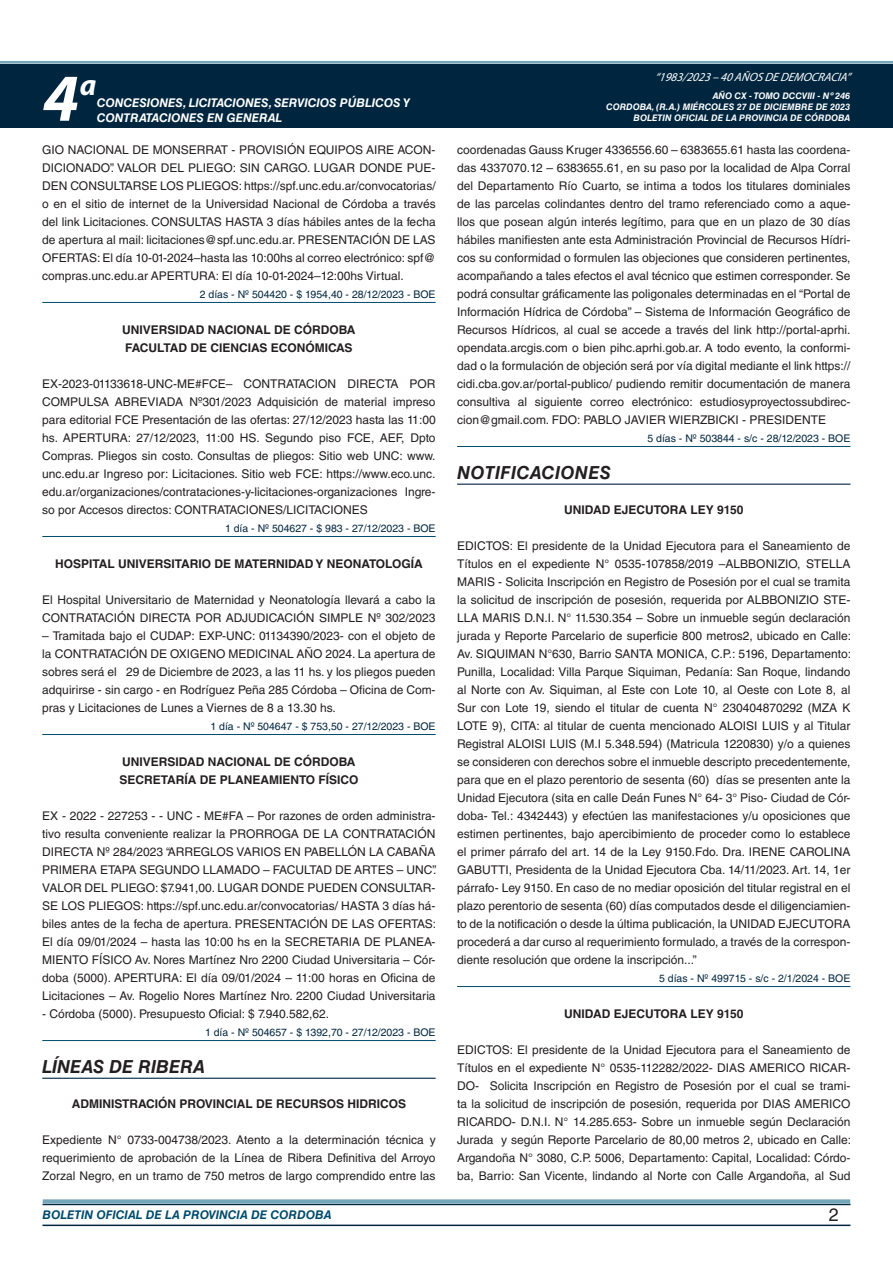
<style>
.page{position:relative;width:893px;height:1263px;background:#fff}
.page>*{position:absolute;margin:0;border:0;box-sizing:border-box;transform-origin:0 0}
.t1{font:italic 700 67.5px "Myriad Pro";color:#fff}
.t2{font:italic 700 30px "Myriad Pro";color:#fff}
.NOMBRE_DE_MINISTERIO{font:italic 700 18px "Helvetica LT Std";letter-spacing:.005em;color:#231f20}
.NOMBRE_DE_MINISTERIO-2{font:italic 700 18px "Helvetica LT Std";letter-spacing:.025em;color:#231f20}
.t3{font:18px "Helvetica LT Std";color:#231f20}
.TEXTO_BASE{font:12px/18px "Helvetica LT Std";color:#231f20;text-align:justify}
.RESUELVE{font:700 12px "Helvetica LT Std";color:#231f20}
.t4{font:italic 700 12px/14.4px "Helvetica LT Std";color:#fff}
.t5{font:italic 700 12px "Helvetica LT Std";color:#004b6c}
.t6{font:italic 12px "Myriad Pro";color:#fff}
.FECHA_DE_VENCIMIENTO{font:10.5px "Helvetica LT Std";color:#00263f}
.t7{font:italic 700 9px/10.8px "Helvetica LT Std";color:#fff;text-align:right}
</style>
<div class="page">
<div style="left:0;top:61px;width:893px;height:6px;background:#fff;opacity:.75"></div>
<hr style="left:43px;top:1224px;width:807px;height:2px;background:#00263f">
<div style="left:42px;top:1198px;width:809px;height:8px;background:#fff;opacity:.75"></div>
<div style="left:0;top:64px;width:893px;height:64px;background:#00263f"></div>
<hr style="left:42px;top:302px;width:394px;height:1px;background:#004b6c">
<hr style="left:42px;top:536px;width:394px;height:1px;background:#004b6c">
<hr style="left:42px;top:734px;width:394px;height:1px;background:#004b6c">
<hr style="left:42px;top:1040px;width:394px;height:1px;background:#004b6c">
<hr style="left:42px;top:1078px;width:394px;height:1px;background:#00263f">
<hr style="left:457px;top:446px;width:393px;height:1px;background:#004b6c">
<hr style="left:457px;top:484px;width:393px;height:1px;background:#00263f">
<hr style="left:457px;top:986px;width:393px;height:1px;background:#004b6c">
<h1 class="t1" style="left:43px;top:54px;width:38px">4</h1>
<h2 class="t2" style="left:80px;top:66px;width:18px">a</h2>
<p class="t4" style="left:97px;top:96px;width:315px">CONCESIONES, LICITACIONES, SERVICIOS PÚBLICOS Y<br>CONTRATACIONES EN GENERAL</p>
<p class="t6" style="left:655px;top:70px;width:197px">“ 1983/2023 – 40 AÑOS DE DEMOCRACIA”</p>
<p class="t7" style="left:606px;top:91px;width:245px">AÑO CX - TOMO DCCVIII - Nº 246<br>CORDOBA, (R.A.) MIÉRCOLES 27 DE DICIEMBRE DE 2023</p>
<p class="t7" style="left:634px;top:112px;width:218px">BOLETIN OFICIAL DE LA PROVINCIA DE CÓRDOBA</p>
<p class="TEXTO_BASE" style="left:42px;top:141px;width:395px">GIO NACIONAL DE MONSERRAT - PROVISIÓN EQUIPOS AIRE ACON-DICIONADO”. VALOR DEL PLIEGO: SIN CARGO. LUGAR DONDE PUE-DEN CONSULTARSE LOS PLIEGOS: https://spf.unc.edu.ar/convocatorias/ o en el sitio de internet de la Universidad Nacional de Córdoba a través del link Licitaciones. CONSULTAS HASTA 3 días hábiles antes de la fecha de apertura al mail: licitaciones@spf.unc.edu.ar. PRESENTACIÓN DE LAS OFERTAS: El día 10-01-2024–hasta las 10:00hs al correo electrónico: spf@ compras.unc.edu.ar APERTURA: El día 10-01-2024–12:00hs Virtual.</p>
<p class="FECHA_DE_VENCIMIENTO" style="left:200px;top:288px;width:237px">2 días - Nº 504420 - $ 1954,40 - 28/12/2023 - BOE</p>
<p class="RESUELVE" style="left:122px;top:322px;width:235px">UNIVERSIDAD NACIONAL DE CÓRDOBA</p>
<p class="RESUELVE" style="left:125px;top:340px;width:229px">FACULTAD DE CIENCIAS ECONÓMICAS</p>
<p class="TEXTO_BASE" style="left:42px;top:375px;width:395px">EX-2023-01133618-UNC-ME#FCE– CONTRATACION DIRECTA POR COMPULSA ABREVIADA Nº301/2023 Adquisición de material impreso para editorial FCE Presentación de las ofertas: 27/12/2023 hasta las 11:00 hs. APERTURA: 27/12/2023, 11:00 HS. Segundo piso FCE, AEF, Dpto Compras. Pliegos sin costo. Consultas de pliegos: Sitio web UNC: www. unc.edu.ar Ingreso por: Licitaciones. Sitio web FCE: https://www.eco.unc. edu.ar/organizaciones/contrataciones-y-licitaciones-organizaciones Ingre&shy;so por Accesos directos: CONTRATACIONES/LICITACIONES</p>
<p class="FECHA_DE_VENCIMIENTO" style="left:225px;top:522px;width:212px">1 día - Nº 504627 - $ 983 - 27/12/2023 - BOE</p>
<p class="RESUELVE" style="left:55px;top:556px;width:369px">HOSPITAL UNIVERSITARIO DE MATERNIDAD Y NEONATOLOGÍA</p>
<p class="TEXTO_BASE" style="left:42px;top:591px;width:395px">El Hospital Universitario de Maternidad y Neonatología llevará a cabo la<br>CONTRATACIÓN DIRECTA POR ADJUDICACIÓN SIMPLE Nº 302/2023</p>
<p class="TEXTO_BASE" style="left:42px;top:627px;width:395px">– Tramitada bajo el CUDAP: EXP-UNC: 01134390/2023- con el objeto de la CONTRATACIÓN DE OXIGENO MEDICINAL AÑO 2024. La apertura de sobres será el 29 de Diciembre de 2023, a las 11 hs. y los pliegos pueden adquirirse - sin cargo - en Rodríguez Peña 285 Córdoba – Oficina de Com&shy;pras y Licitaciones de Lunes a Viernes de 8 a 13.30 hs.</p>
<p class="FECHA_DE_VENCIMIENTO" style="left:210px;top:720px;width:227px">1 día - Nº 504647 - $ 753,50 - 27/12/2023 - BOE</p>
<p class="RESUELVE" style="left:122px;top:754px;width:235px">UNIVERSIDAD NACIONAL DE CÓRDOBA</p>
<p class="RESUELVE" style="left:119px;top:772px;width:241px">SECRETARÍA DE PLANEAMIENTO FÍSICO</p>
<p class="TEXTO_BASE" style="left:42px;top:807px;width:396px">EX - 2022 - 227253 - - UNC - ME#FA – Por razones de orden administra&shy;tivo resulta conveniente realizar la PRORROGA DE LA CONTRATACIÓN DIRECTA Nº 284/2023 “ARREGLOS VARIOS EN PABELLÓN LA CABAÑA PRIMERA ETAPA SEGUNDO LLAMADO – FACULTAD DE ARTES – UNC”.<br>VALOR DEL PLIEGO: $7.941,00. LUGAR DONDE PUEDEN CONSULTAR-SE LOS PLIEGOS: https://spf.unc.edu.ar/convocatorias/ HASTA 3 días há&shy;biles antes de la fecha de apertura. PRESENTACIÓN DE LAS OFERTAS:<br>El día 09/01/2024 – hasta las 10:00 hs en la SECRETARIA DE PLANEA-MIENTO FÍSICO Av. Nores Martínez Nro 2200 Ciudad Universitaria – Cór&shy;doba (5000). APERTURA: El día 09/01/2024 – 11:00 horas en Oficina de Licitaciones – Av. Rogelio Nores Martínez Nro. 2200 Ciudad Universitaria</p>
<p class="TEXTO_BASE" style="left:42px;top:1005px;width:288px">- Córdoba (5000). Presupuesto Oficial: $ 7.940.582,62.</p>
<p class="FECHA_DE_VENCIMIENTO" style="left:205px;top:1026px;width:232px">1 día - Nº 504657 - $ 1392,70 - 27/12/2023 - BOE</p>
<p class="NOMBRE_DE_MINISTERIO" style="left:42px;top:1056px;width:164px">LÍNEAS DE RIBERA</p>
<p class="RESUELVE" style="left:72px;top:1096px;width:336px">ADMINISTRACIÓN PROVINCIAL DE RECURSOS HIDRICOS</p>
<p class="TEXTO_BASE" style="left:42px;top:1131px;width:395px">Expediente N° 0733-004738/2023. Atento a la determinación técnica y requerimiento de aprobación de la Línea de Ribera Definitiva del Arroyo Zorzal Negro, en un tramo de 750 metros de largo comprendido entre las</p>
<p class="TEXTO_BASE" style="left:457px;top:141px;width:395px">coordenadas Gauss Kruger 4336556.60 – 6383655.61 hasta las coordena&shy;das 4337070.12 – 6383655.61, en su paso por la localidad de Alpa Corral del Departamento Río Cuarto, se intima a todos los titulares dominiales de las parcelas colindantes dentro del tramo referenciado como a aque&shy;llos que posean algún interés legítimo, para que en un plazo de 30 días hábiles manifiesten ante esta Administración Provincial de Recursos Hídri&shy;cos su conformidad o formulen las objeciones que consideren pertinentes, acompañando a tales efectos el aval técnico que estimen corresponder. Se podrá consultar gráficamente las poligonales determinadas en el “Portal de Información Hídrica de Córdoba” – Sistema de Información Geográfico de Recursos Hídricos, al cual se accede a través del link http://portal-aprhi. opendata.arcgis.com o bien pihc.aprhi.gob.ar. A todo evento, la conformi&shy;dad o la formulación de objeción será por vía digital mediante el link https:// cidi.cba.gov.ar/portal-publico/ pudiendo remitir documentación de manera consultiva al siguiente correo electrónico: estudiosyproyectossubdirec&shy;cion@gmail.com. FDO: PABLO JAVIER WIERZBICKI - PRESIDENTE</p>
<p class="FECHA_DE_VENCIMIENTO" style="left:647px;top:432px;width:205px">5 días - Nº 503844 - s/c - 28/12/2023 - BOE</p>
<p class="NOMBRE_DE_MINISTERIO-2" style="left:457px;top:462px;width:155px">NOTIFICACIONES</p>
<p class="RESUELVE" style="left:564px;top:502px;width:181px">UNIDAD EJECUTORA LEY 9150</p>
<p class="TEXTO_BASE" style="left:457px;top:537px;width:395px">EDICTOS: El presidente de la Unidad Ejecutora para el Saneamiento de Títulos en el expediente N° 0535-107858/2019 –ALBBONIZIO, STELLA MARIS - Solicita Inscripción en Registro de Posesión por el cual se tramita la solicitud de inscripción de posesión, requerida por ALBBONIZIO STE-LLA MARIS D.N.I. N° 11.530.354 – Sobre un inmueble según declaración jurada y Reporte Parcelario de superficie 800 metros2, ubicado en Calle:<br>Av. SIQUIMAN N°630, Barrio SANTA MONICA, C.P.: 5196, Departamento:<br>Punilla, Localidad: Villa Parque Siquiman, Pedanía: San Roque, lindando al Norte con Av. Siquiman, al Este con Lote 10, al Oeste con Lote 8, al Sur con Lote 19, siendo el titular de cuenta N° 230404870292 (MZA K LOTE 9), CITA: al titular de cuenta mencionado ALOISI LUIS y al Titular Registral ALOISI LUIS (M.I 5.348.594) (Matricula 1220830) y/o a quienes se consideren con derechos sobre el inmueble descripto precedentemente, para que en el plazo perentorio de sesenta (60) días se presenten ante la Unidad Ejecutora (sita en calle Deán Funes N° 64- 3° Piso- Ciudad de Cór&shy;doba- Tel.: 4342443) y efectúen las manifestaciones y/u oposiciones que estimen pertinentes, bajo apercibimiento de proceder como lo establece el primer párrafo del art. 14 de la Ley 9150.Fdo. Dra. IRENE CAROLINA GABUTTI, Presidenta de la Unidad Ejecutora Cba. 14/11/2023. Art. 14, 1er párrafo- Ley 9150. En caso de no mediar oposición del titular registral en el plazo perentorio de sesenta (60) días computados desde el diligenciamien&shy;to de la notificación o desde la última publicación, la UNIDAD EJECUTORA procederá a dar curso al requerimiento formulado, a través de la correspon&shy;diente resolución que ordene la inscripción...”</p>
<p class="FECHA_DE_VENCIMIENTO" style="left:659px;top:972px;width:193px">5 días - Nº 499715 - s/c - 2/1/2024 - BOE</p>
<p class="RESUELVE" style="left:564px;top:1006px;width:181px">UNIDAD EJECUTORA LEY 9150</p>
<p class="TEXTO_BASE" style="left:457px;top:1041px;width:395px">EDICTOS: El presidente de la Unidad Ejecutora para el Saneamiento de Títulos en el expediente N° 0535-112282/2022- DIAS AMERICO RICAR-DO- Solicita Inscripción en Registro de Posesión por el cual se trami&shy;ta la solicitud de inscripción de posesión, requerida por DIAS AMERICO RICARDO- D.N.I. N° 14.285.653- Sobre un inmueble según Declaración Jurada y según Reporte Parcelario de 80,00 metros 2, ubicado en Calle:<br>Argandoña N° 3080, C.P. 5006, Departamento: Capital, Localidad: Córdo&shy;ba, Barrio: San Vicente, lindando al Norte con Calle Argandoña, al Sud</p>
<p class="t5" style="left:43px;top:1208px;width:290px">BOLETIN OFICIAL DE LA PROVINCIA DE CORDOBA</p>
<p class="t3" style="left:829px;top:1204px;width:12px">2</p>
</div>
